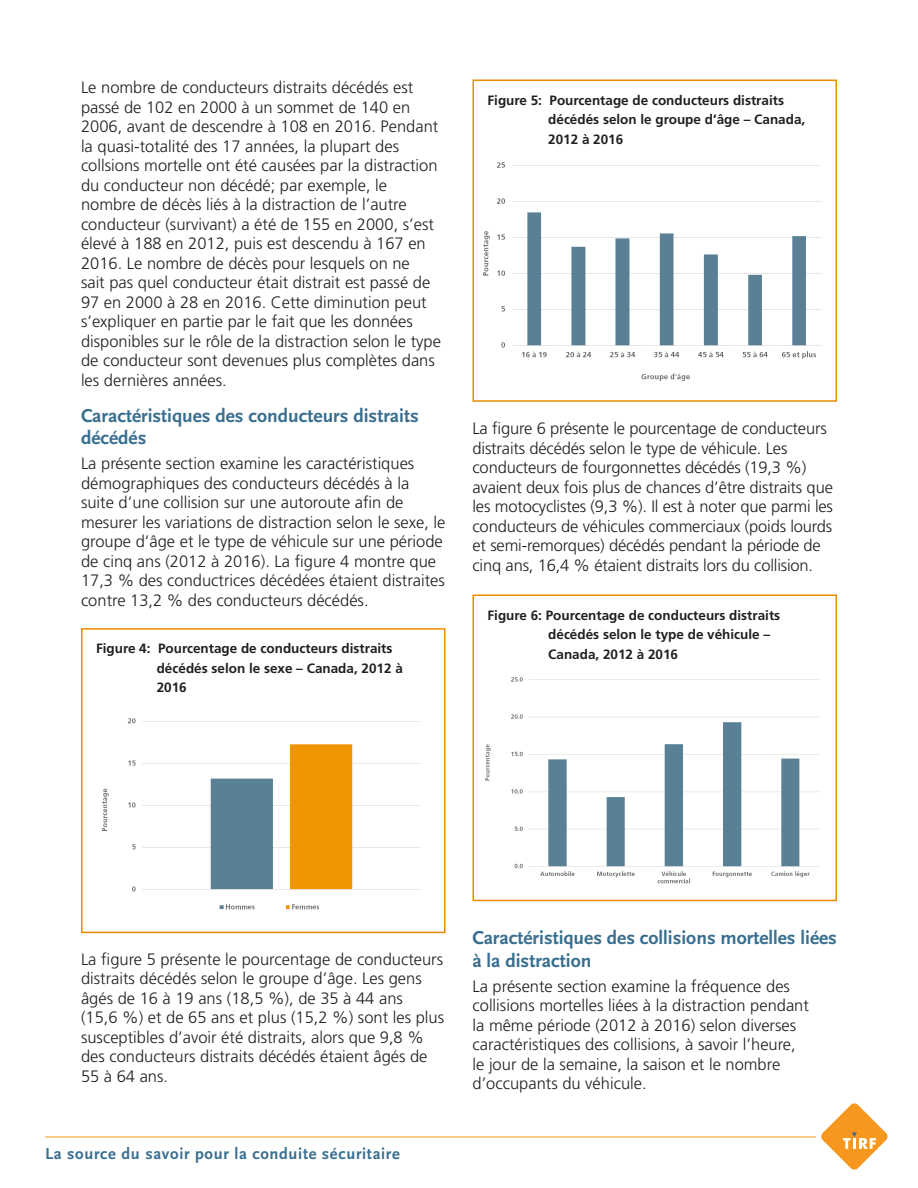
<style>
.page{position:relative;width:918px;height:1188px;background:#fff}
.page>*{position:absolute;margin:0;border:0;box-sizing:border-box;transform-origin:0 0}
.HEADER_2{font:700 19.5px/22.5px "Scala Sans OT";color:#386e8f}
.BODY_COPY{font:300 16.5px/19.5px "Frutiger LT Std";color:#231f20}
.t1{font:700 16.5px "Scala Sans OT";letter-spacing:.04em;color:#386e8f}
.BODY_COPY-2{font:700 13.5px/19.5px "Frutiger LT Std";color:#231f20}
</style>
<div class="page">
<hr style="left:45px;top:1137px;width:771px;height:1px;background:#f7971d">
<svg style="left:821px;top:1103px;width:67px;height:67px"></svg>
<div style="left:472px;top:595px;width:365px;height:306px;border:2px solid #ed8b00"></div>
<img style="left:485px;top:677px;width:334px;height:207px">
<div style="left:81px;top:628px;width:365px;height:305px;border:2px solid #ed8b00"></div>
<img style="left:102px;top:718px;width:319px;height:192px">
<div style="left:472px;top:80px;width:365px;height:322px;border:2px solid #ed8b00"></div>
<img style="left:483px;top:162px;width:338px;height:219px">
<p class="BODY_COPY" style="left:81px;top:78px;width:362px">Le nombre de conducteurs distraits décédés est passé de 102 en 2000 à un sommet de 140 en 2006, avant de descendre à 108 en 2016. Pendant la quasi-totalité des 17 années, la plupart des collsions mortelle ont été causées par la distraction du conducteur non décédé; par exemple, le nombre de décès liés à la distraction de l’autre conducteur (survivant) a été de 155 en 2000, s’est élevé à 188 en 2012, puis est descendu à 167 en 2016. Le nombre de décès pour lesquels on ne<br>sait pas quel conducteur était distrait est passé de 97 en 2000 à 28 en 2016. Cette diminution peut s’expliquer en partie par le fait que les données disponibles sur le rôle de la distraction selon le type de conducteur sont devenues plus complètes dans les dernières années.</p>
<p class="HEADER_2" style="left:81px;top:405px;width:339px">Caractéristiques des conducteurs distraits décédés</p>
<p class="BODY_COPY" style="left:81px;top:454px;width:366px">La présente section examine les caractéristiques démographiques des conducteurs décédés à la suite d’une collision sur une autoroute afin de mesurer les variations de distraction selon le sexe, le groupe d’âge et le type de véhicule sur une période de cinq ans (2012 à 2016). La figure 4 montre que 17,3 % des conductrices décédées étaient distraites contre 13,2 % des conducteurs décédés.</p>
<p class="BODY_COPY-2" style="left:96px;top:639px;width:298px">Figure 4: Pourcentage de conducteurs distraits</p>
<p class="BODY_COPY-2" style="left:157px;top:658px;width:248px">décédés selon le sexe – Canada, 2012 à<br>2016</p>
<p class="BODY_COPY-2" style="left:488px;top:90px;width:298px">Figure 5: Pourcentage de conducteurs distraits</p>
<p class="BODY_COPY-2" style="left:548px;top:110px;width:259px">décédés selon le groupe d’âge – Canada,<br>2012 à 2016</p>
<p class="BODY_COPY" style="left:472px;top:419px;width:362px">La figure 6 présente le pourcentage de conducteurs distraits décédés selon le type de véhicule. Les conducteurs de fourgonnettes décédés (19,3 %) avaient deux fois plus de chances d’être distraits que les motocyclistes (9,3 %). Il est à noter que parmi les conducteurs de véhicules commerciaux (poids lourds et semi-remorques) décédés pendant la période de cinq ans, 16,4 % étaient distraits lors du collision.</p>
<p class="BODY_COPY-2" style="left:488px;top:605px;width:294px">Figure 6: Pourcentage de conducteurs distraits</p>
<p class="BODY_COPY-2" style="left:548px;top:625px;width:224px">décédés selon le type de véhicule –<br>Canada, 2012 à 2016</p>
<p class="BODY_COPY" style="left:81px;top:950px;width:365px">La figure 5 présente le pourcentage de conducteurs distraits décédés selon le groupe d’âge. Les gens âgés de 16 à 19 ans (18,5 %), de 35 à 44 ans<br>(15,6 %) et de 65 ans et plus (15,2 %) sont les plus susceptibles d’avoir été distraits, alors que 9,8 % des conducteurs distraits décédés étaient âgés de 55 à 64 ans.</p>
<p class="t1" style="left:45px;top:1144px;width:356px">La source du savoir pour la conduite sécuritaire</p>
<p class="HEADER_2" style="left:472px;top:927px;width:366px">Caractéristiques des collisions mortelles liées à la distraction</p>
<p class="BODY_COPY" style="left:472px;top:977px;width:338px">La présente section examine la fréquence des collisions mortelles liées à la distraction pendant la même période (2012 à 2016) selon diverses caractéristiques des collisions, à savoir l’heure, le jour de la semaine, la saison et le nombre d’occupants du véhicule.</p>
</div>
